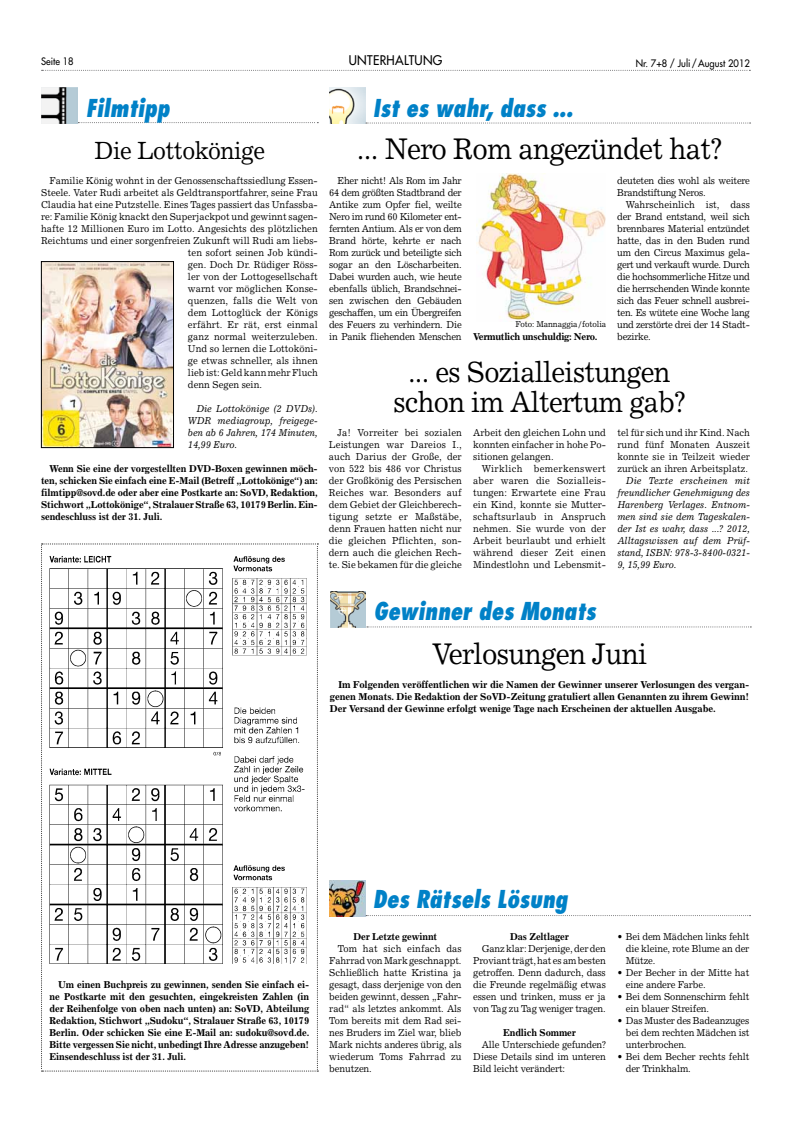
<style>
.page{position:relative;width:791px;height:1134px;background:#fff}
.page>*{position:absolute;margin:0;border:0;box-sizing:border-box;transform-origin:0 0}
.t1{font:30px "Excelsior";letter-spacing:-.025em;color:#000;scale:.93 1}
.t2{font:29.5px/29.5px "Excelsior";letter-spacing:-.025em;color:#000;text-align:center;scale:.93 1}
.t3{font:25px "Excelsior";letter-spacing:-.025em;color:#000;scale:.93 1}
.t4{font:italic 800 condensed 24px "Futura";color:#0081c7;scale:.93 1}
.t5{font:13px "Futura";letter-spacing:.025em;color:#000;scale:.94 1}
.t6{font:10px/12px "Excelsior";color:#000;text-align:justify;scale:.94 1}
.t7{font:700 10px/12px "Excelsior";letter-spacing:-.015em;color:#000;text-align:justify;scale:.94 1}
.t8{font:italic 10px/12px "Excelsior";letter-spacing:-.015em;color:#000;text-align:justify;scale:.94 1}
.t9{font:700 10px/12px "Excelsior";letter-spacing:-.015em;color:#000;text-align:justify;scale:.96 1}
.t10{font:10px/12px "Excelsior";letter-spacing:-.025em;color:#000;scale:.94 1}
.t11{font:10px "Futura";color:#000;scale:.94 1}
.t12{font:700 10px "Excelsior";letter-spacing:-.035em;color:#000;scale:.96 1}
.t13{font:10px "Excelsior";letter-spacing:-.03em;color:#000;scale:.94 1}
.t14{font:8.5px "Excelsior";letter-spacing:-.015em;color:#000;scale:.94 1}
</style>
<div class="page">
<img style="left:330px;top:592px;width:36px;height:35px">
<img style="left:329px;top:880px;width:36px;height:36px">
<svg style="left:367px;top:626px;width:384px;height:1px"></svg>
<svg style="left:366px;top:915px;width:384px;height:1px"></svg>
<svg style="left:78px;top:122px;width:240px;height:1px"></svg>
<svg style="left:41px;top:543px;width:277px;height:528px"></svg>
<img style="left:48px;top:555px;width:260px;height:408px">
<img style="left:42px;top:88px;width:35px;height:35px">
<img style="left:43px;top:263px;width:129px;height:183px">
<div style="left:41px;top:261px;width:133px;height:187px;border:1px solid #000"></div>
<img style="left:329px;top:88px;width:36px;height:36px">
<svg style="left:366px;top:123px;width:385px;height:1px"></svg>
<img style="left:477px;top:174px;width:128px;height:147px">
<svg style="left:42px;top:70px;width:708px;height:1px"></svg>
<p class="t11" style="left:41px;top:55px;width:36px">Seite 18</p>
<h3 class="t5" style="left:349px;top:52px;width:101px">UNTERHALTUNG</h3>
<p class="t11" style="left:636px;top:57px;width:123px">Nr. 7+8 / Juli/August 2012</p>
<h3 class="t4" style="left:86px;top:92px;width:92px">Filmtipp</h3>
<h3 class="t4" style="left:373px;top:93px;width:216px">Ist es wahr, dass ...</h3>
<h3 class="t3" style="left:94px;top:135px;width:185px">Die Lottokönige</h3>
<h1 class="t1" style="left:357px;top:131px;width:394px">... Nero Rom angezündet hat?</h1>
<p class="t6" style="left:50px;top:174px;width:287px">Familie König wohnt in der Genossenschaftssiedlung Essen-</p>
<p class="t6" style="left:41px;top:186px;width:296px">Steele. Vater Rudi arbeitet als Geldtransportfahrer, seine Frau</p>
<p class="t6" style="left:41px;top:198px;width:296px">Claudia hat eine Putzstelle. Eines Tages passiert das Unfassba-</p>
<p class="t6" style="left:41px;top:210px;width:296px">re: Familie König knackt den Superjackpot und gewinnt sagen-</p>
<p class="t6" style="left:41px;top:222px;width:296px">hafte 12 Millionen Euro im Lotto. Angesichts des plötzlichen</p>
<p class="t6" style="left:41px;top:234px;width:296px">Reichtums und einer sorgenfreien Zukunft will Rudi am liebs-</p>
<p class="t6" style="left:188px;top:246px;width:140px">ten sofort seinen Job kündi-</p>
<p class="t6" style="left:188px;top:258px;width:140px">gen. Doch Dr. Rüdiger Röss-</p>
<p class="t6" style="left:188px;top:270px;width:140px">ler von der Lottogesellschaft</p>
<p class="t6" style="left:188px;top:282px;width:140px">warnt vor möglichen Konse-</p>
<p class="t6" style="left:188px;top:294px;width:140px">quenzen, falls die Welt von</p>
<p class="t6" style="left:188px;top:306px;width:140px">dem Lottoglück der Königs</p>
<p class="t6" style="left:188px;top:318px;width:140px">erfährt. Er rät, erst einmal</p>
<p class="t6" style="left:188px;top:330px;width:140px">ganz normal weiterzuleben.</p>
<p class="t6" style="left:188px;top:342px;width:140px">Und so lernen die Lottoköni-</p>
<p class="t6" style="left:188px;top:354px;width:140px">ge etwas schneller, als ihnen</p>
<p class="t6" style="left:188px;top:366px;width:140px">lieb ist: Geld kann mehr Fluch</p>
<p class="t6" style="left:188px;top:378px;width:80px">denn Segen sein.</p>
<p class="t8" style="left:188px;top:402px;width:140px;text-indent:9px">Die Lottokönige (2 DVDs).<br>WDR mediagroup, freigege&shy;ben ab 6 Jahren, 174 Minuten, 14,99 Euro.</p>
<p class="t7" style="left:41px;top:462px;width:296px;text-indent:9px">Wenn Sie eine der vorgestellten DVD-Boxen gewinnen möch&shy;ten, schicken Sie einfach eine E-Mail (Betreff „Lottokönige“) an: filmtipp@sovd.de oder aber eine Postkarte an: SoVD, Redaktion, Stichwort „Lottokönige“, Stralauer Straße 63, 10179 Berlin. Ein&shy;sendeschluss ist der 31. Juli.</p>
<p class="t6" style="left:329px;top:174px;width:143px;text-indent:9px">Eher nicht! Als Rom im Jahr 64 dem größten Stadtbrand der Antike zum Opfer fiel, weilte Nero im rund 60 Kilometer ent&shy;fernten Antium. Als er von dem Brand hörte, kehrte er nach Rom zurück und beteiligte sich sogar an den Löscharbeiten.<br>Dabei wurden auch, wie heute ebenfalls üblich, Brandschnei&shy;sen zwischen den Gebäuden geschaffen, um ein Übergreifen des Feuers zu verhindern. Die in Panik fliehenden Menschen</p>
<p class="t14" style="left:515px;top:319px;width:98px">Foto: Mannaggia/fotolia</p>
<p class="t10" style="left:617px;top:174px;width:143px">deuteten dies wohl als weitere<br>Brandstiftung Neros.</p>
<p class="t6" style="left:617px;top:198px;width:143px;text-indent:9px">Wahrscheinlich ist, dass der Brand entstand, weil sich brennbares Material entzündet hatte, das in den Buden rund um den Circus Maximus gela&shy;gert und verkauft wurde. Durch die hochsommerliche Hitze und die herrschenden Winde konnte sich das Feuer schnell ausbrei&shy;ten. Es wütete eine Woche lang und zerstörte drei der 14 Stadt-</p>
<p class="t12" style="left:473px;top:330px;width:131px">Vermutlich unschuldig: Nero.</p>
<p class="t13" style="left:617px;top:330px;width:37px">bezirke.</p>
<h2 class="t2" style="left:393px;top:357px;width:315px">... es Sozialleistungen schon im Altertum gab?</h2>
<p class="t6" style="left:329px;top:426px;width:143px;text-indent:9px">Ja! Vorreiter bei sozialen Leistungen war Dareios I., auch Darius der Große, der von 522 bis 486 vor Christus der Großkönig des Persischen Reiches war. Besonders auf dem Gebiet der Gleichberech&shy;tigung setzte er Maßstäbe, denn Frauen hatten nicht nur die gleichen Pflichten, son&shy;dern auch die gleichen Rech&shy;te. Sie bekamen für die gleiche</p>
<p class="t6" style="left:473px;top:426px;width:143px">Arbeit den gleichen Lohn und konnten einfacher in hohe Po&shy;sitionen gelangen.</p>
<p class="t6" style="left:617px;top:426px;width:143px">tel für sich und ihr Kind. Nach rund fünf Monaten Auszeit konnte sie in Teilzeit wieder zurück an ihren Arbeitsplatz.</p>
<p class="t8" style="left:617px;top:474px;width:143px;text-indent:9px">Die Texte erscheinen mit freundlicher Genehmigung des Harenberg Verlages. Entnom&shy;men sind sie dem Tageskalen&shy;der Ist es wahr, dass ...? 2012, Alltagswissen auf dem Prüf&shy;stand, ISBN: 978-3-8400-0321- 9, 15,99 Euro.</p>
<p class="t6" style="left:473px;top:462px;width:143px;text-indent:9px">Wirklich bemerkenswert aber waren die Sozialleis&shy;tungen: Erwartete eine Frau ein Kind, konnte sie Mutter&shy;schaftsurlaub in Anspruch nehmen. Sie wurde von der Arbeit beurlaubt und erhielt während dieser Zeit einen Mindestlohn und Lebensmit-</p>
<h3 class="t4" style="left:374px;top:595px;width:240px">Gewinner des Monats</h3>
<h1 class="t1" style="left:432px;top:636px;width:233px">Verlosungen Juni</h1>
<p class="t9" style="left:330px;top:678px;width:438px;text-indent:9px">Im Folgenden veröffentlichen wir die Namen der Gewinner unserer Verlosungen des vergan&shy;genen Monats. Die Redaktion der SoVD-Zeitung gratuliert allen Genannten zu ihrem Gewinn!<br>Der Versand der Gewinne erfolgt wenige Tage nach Erscheinen der aktuellen Ausgabe.</p>
<p class="t7" style="left:50px;top:978px;width:278px;text-indent:9px">Um einen Buchpreis zu gewinnen, senden Sie einfach ei&shy;ne Postkarte mit den gesuchten, eingekreisten Zahlen (in der Reihenfolge von oben nach unten) an: SoVD, Abteilung Redaktion, Stichwort „Sudoku“, Stralauer Straße 63, 10179<br>Berlin. Oder schicken Sie eine E-Mail an: sudoku@sovd.de.<br>Bitte vergessen Sie nicht, unbedingt Ihre Adresse anzugeben!<br>Einsendeschluss ist der 31. Juli.</p>
<h3 class="t4" style="left:373px;top:884px;width:211px">Des Rätsels Lösung</h3>
<p class="t7" style="left:353px;top:930px;width:91px">Der Letzte gewinnt</p>
<p class="t6" style="left:329px;top:942px;width:142px;text-indent:9px">Tom hat sich einfach das Fahrrad von Mark geschnappt.<br>Schließlich hatte Kristina ja gesagt, dass derjenige von den beiden gewinnt, dessen „Fahr&shy;rad“ als letztes ankommt. Als Tom bereits mit dem Rad sei&shy;nes Bruders im Ziel war, blieb Mark nichts anderes übrig, als wiederum Toms Fahrrad zu benutzen.</p>
<p class="t7" style="left:510px;top:930px;width:64px">Das Zeltlager</p>
<p class="t6" style="left:473px;top:942px;width:143px;text-indent:9px">Ganz klar: Derjenige, der den Proviant trägt, hat es am besten getroffen. Denn dadurch, dass die Freunde regelmäßig etwas essen und trinken, muss er ja von Tag zu Tag weniger tragen.</p>
<p class="t7" style="left:503px;top:1026px;width:79px">Endlich Sommer</p>
<p class="t6" style="left:473px;top:1038px;width:142px;text-indent:9px">Alle Unterschiede gefunden?<br>Diese Details sind im unteren Bild leicht verändert:</p>
<p class="t6" style="left:626px;top:930px;width:133px;text-indent:-9px">• Bei dem Mädchen links fehlt die kleine, rote Blume an der Mütze.</p>
<p class="t6" style="left:626px;top:966px;width:133px;text-indent:-9px">• Der Becher in der Mitte hat eine andere Farbe.</p>
<p class="t6" style="left:626px;top:990px;width:133px;text-indent:-9px">• Bei dem Sonnenschirm fehlt ein blauer Streifen.</p>
<p class="t6" style="left:626px;top:1014px;width:133px;text-indent:-9px">• Das Muster des Badeanzuges bei dem rechten Mädchen ist unterbrochen.</p>
<p class="t6" style="left:626px;top:1050px;width:133px;text-indent:-9px">• Bei dem Becher rechts fehlt der Trinkhalm.</p>
</div>
